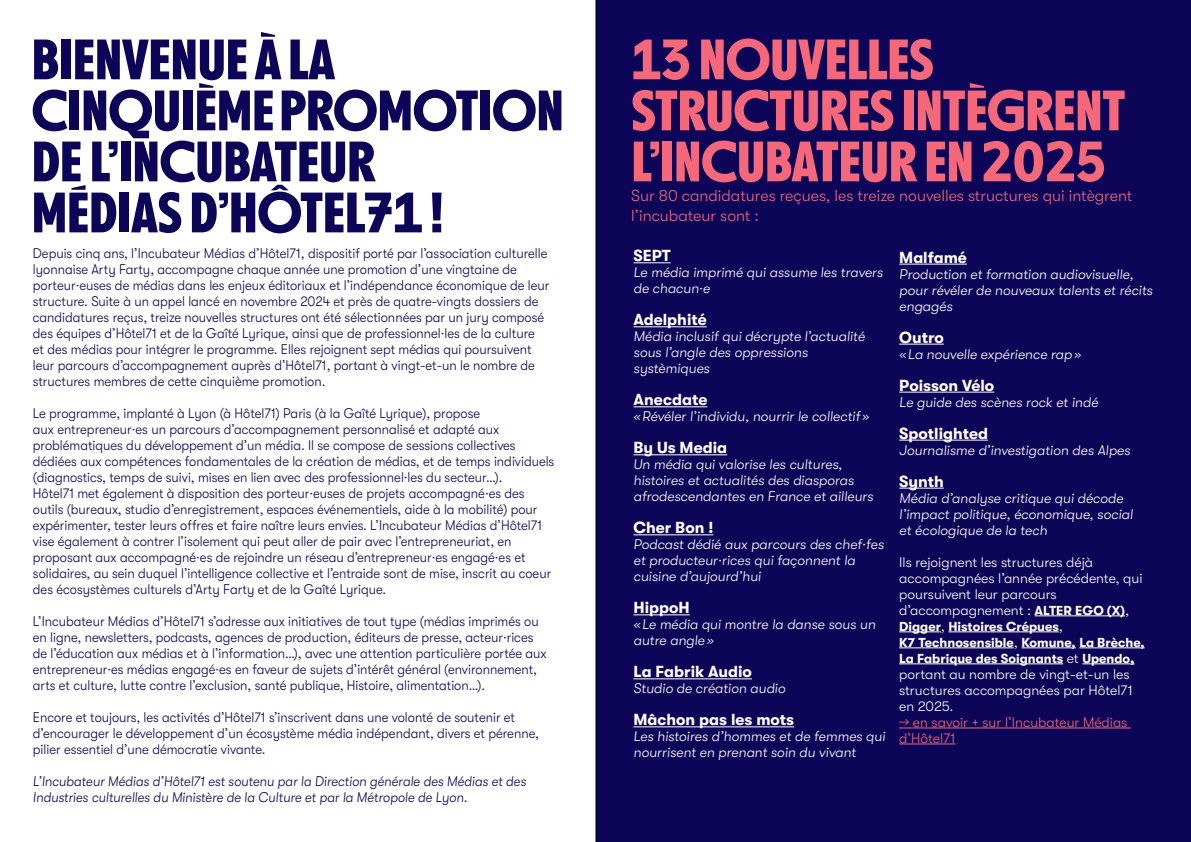
<style>
.page{position:relative;width:1191px;height:842px;background:#fff}
.page>*{position:absolute;margin:0;border:0;box-sizing:border-box;transform-origin:0 0}
.t1{font:700 56px/51px "NEXT Poster";letter-spacing:-.01em;color:#0d0557}
.t2{font:700 56px/51px "NEXT Poster";letter-spacing:-.01em;color:#f46879}
.t3{font:700 16px "GT Walsheim Pro";color:#fff}
.t4{font:300 16px/20px "GT Walsheim Pro";color:#ec677a}
.t5{font:300 14px/16px "GT Walsheim Pro";color:#0d0557;scale:.93 1}
.t6{font:italic 300 14px/16px "GT Walsheim Pro";color:#fff}
.t7{font:300 14px/16px "GT Walsheim Pro";color:#fff}
.t8{font:italic 300 14px/16px "GT Walsheim Pro";color:#0d0557;scale:.93 1}
.t9{font:300 14px/16px "GT Walsheim Pro";color:#ed677a}
.t10{font:700 13px/16px "GT Walsheim Pro";color:#fff}
.s1{font-weight:700;font-size:13px}
.s2{font-weight:300;font-size:14px}
.s3{font-size:14px}
</style>
<div class="page">
<div style="left:595px;top:0;width:596px;height:842px;background:#0d0557"></div>
<hr style="left:633px;top:262px;width:37px;height:1px;background:#fff">
<hr style="left:633px;top:326px;width:74px;height:1px;background:#fff">
<hr style="left:633px;top:406px;width:74px;height:1px;background:#fff">
<hr style="left:633px;top:454px;width:94px;height:1px;background:#fff">
<hr style="left:633px;top:534px;width:80px;height:1px;background:#fff">
<hr style="left:633px;top:614px;width:57px;height:1px;background:#fff">
<hr style="left:633px;top:678px;width:119px;height:1px;background:#fff">
<hr style="left:633px;top:726px;width:161px;height:1px;background:#fff">
<hr style="left:899px;top:264px;width:68px;height:1px;background:#fff">
<hr style="left:899px;top:344px;width:45px;height:1px;background:#fff">
<hr style="left:899px;top:392px;width:95px;height:1px;background:#fff">
<hr style="left:899px;top:440px;width:89px;height:1px;background:#fff">
<hr style="left:899px;top:488px;width:44px;height:1px;background:#fff">
<hr style="left:1034px;top:615px;width:91px;height:1px;background:#fff">
<hr style="left:899px;top:631px;width:42px;height:1px;background:#fff">
<hr style="left:948px;top:631px;width:110px;height:1px;background:#fff">
<hr style="left:899px;top:647px;width:114px;height:1px;background:#fff">
<hr style="left:1021px;top:647px;width:54px;height:1px;background:#fff">
<hr style="left:1079px;top:647px;width:65px;height:1px;background:#fff">
<hr style="left:899px;top:663px;width:164px;height:1px;background:#fff">
<hr style="left:1082px;top:663px;width:48px;height:1px;background:#fff">
<hr style="left:899px;top:728px;width:232px;height:1px;background:#ed677a">
<hr style="left:899px;top:744px;width:56px;height:1px;background:#ed677a">
<h1 class="t1" style="left:32px;top:35px;width:534px">BIENVENUE À LA<br>CINQUIÈME PROMOTION<br>DE L’INCUBATEUR<br>MÉDIAS D’HÔTEL71 !</h1>
<p class="t5" style="left:33px;top:245px;width:557px">Depuis cinq ans, l’Incubateur Médias d’Hôtel71, dispositif porté par l’association culturelle lyonnaise Arty Farty, accompagne chaque année une promotion d’une vingtaine de porteur·euses de médias dans les enjeux éditoriaux et l’indépendance économique de leur structure. Suite à un appel lancé en novembre 2024 et près de quatre-vingts dossiers de candidatures reçus, treize nouvelles structures ont été sélectionnées par un jury composé des équipes d’Hôtel71 et de la Gaîté Lyrique, ainsi que de professionnel·les de la culture et des médias pour intégrer le programme. Elles rejoignent sept médias qui poursuivent leur parcours d’accompagnement auprès d’Hôtel71, portant à vingt-et-un le nombre de structures membres de cette cinquième promotion.</p>
<p class="t5" style="left:33px;top:405px;width:562px">Le programme, implanté à Lyon (à Hôtel71) Paris (à la Gaîté Lyrique), propose<br>aux entrepreneur·es un parcours d’accompagnement personnalisé et adapté aux problématiques du développement d’un média. Il se compose de sessions collectives dédiées aux compétences fondamentales de la création de médias, et de temps individuels (diagnostics, temps de suivi, mises en lien avec des professionnel·les du secteur…).<br>Hôtel71 met également à disposition des porteur·euses de projets accompagné·es des outils (bureaux, studio d’enregistrement, espaces événementiels, aide à la mobilité) pour expérimenter, tester leurs offres et faire naître leurs envies. L’Incubateur Médias d’Hôtel71 vise également à contrer l’isolement qui peut aller de pair avec l’entrepreneuriat, en proposant aux accompagné·es de rejoindre un réseau d’entrepreneur·es engagé·es et solidaires, au sein duquel l’intelligence collective et l’entraide sont de mise, inscrit au coeur des écosystèmes culturels d’Arty Farty et de la Gaîté Lyrique.</p>
<p class="t5" style="left:33px;top:613px;width:554px">L’Incubateur Médias d’Hôtel71 s’adresse aux initiatives de tout type (médias imprimés ou en ligne, newsletters, podcasts, agences de production, éditeurs de presse, acteur·rices de l’éducation aux médias et à l’information…), avec une attention particulière portée aux entrepreneur·es médias engagé·es en faveur de sujets d’intérêt général (environnement, arts et culture, lutte contre l’exclusion, santé publique, Histoire, alimentation…).</p>
<p class="t5" style="left:33px;top:709px;width:545px">Encore et toujours, les activités d’Hôtel71 s’inscrivent dans une volonté de soutenir et d’encourager le développement d’un écosystème média indépendant, divers et pérenne, pilier essentiel d’une démocratie vivante.</p>
<p class="t8" style="left:33px;top:773px;width:532px">L’Incubateur Médias d’Hôtel71 est soutenu par la Direction générale des Médias et des<br>Industries culturelles du Ministère de la Culture et par la Métropole de Lyon.</p>
<h1 class="t2" style="left:631px;top:35px;width:496px">13 NOUVELLES<br>STRUCTURES INTÈGRENT<br>L’INCUBATEUR EN 2025</h1>
<p class="t4" style="left:631px;top:186px;width:502px">Sur 80 candidatures reçues, les treize nouvelles structures qui intègrent l’incubateur sont :</p>
<p class="t3" style="left:899px;top:248px;width:69px">Malfamé</p>
<p class="t6" style="left:899px;top:266px;width:255px">Production et formation audiovisuelle, pour révéler de nouveaux talents et récits engagés</p>
<p class="t3" style="left:899px;top:328px;width:46px">Outro</p>
<p class="t6" style="left:899px;top:346px;width:183px">« La nouvelle expérience rap »</p>
<p class="t3" style="left:899px;top:376px;width:96px">Poisson Vélo</p>
<p class="t6" style="left:899px;top:394px;width:200px">Le guide des scènes rock et indé</p>
<p class="t3" style="left:899px;top:424px;width:90px">Spotlighted</p>
<p class="t6" style="left:899px;top:442px;width:233px">Journalisme d’investigation des Alpes</p>
<p class="t3" style="left:899px;top:472px;width:46px">Synth</p>
<p class="t6" style="left:899px;top:490px;width:235px">Média d’analyse critique qui décode l’impact politique, économique, social et écologique de la tech</p>
<p class="t7" style="left:899px;top:554px;width:245px">Ils rejoignent les structures déjà accompagnées l’année précédente, qui poursuivent leur parcours d’accompagnement : <span class="s1">ALTER EGO (X)</span>,</p>
<p class="t10" style="left:899px;top:618px;width:247px">Digger<span class="s2">,</span> Histoires Crépues<span class="s2">,<br></span>K7 Technosensible<span class="s2">,</span> Komune, La Brèche,<br>La Fabrique des Soignants <span class="s2">et</span> Upendo<span class="s3">,</span></p>
<p class="t7" style="left:899px;top:666px;width:235px">portant au nombre de vingt-et-un les structures accompagnées par Hôtel71 en 2025.</p>
<p class="t9" style="left:899px;top:714px;width:230px">→ en savoir + sur l’Incubateur Médias d’Hôtel71</p>
<p class="t3" style="left:633px;top:247px;width:39px">SEPT</p>
<p class="t6" style="left:633px;top:264px;width:251px">Le média imprimé qui assume les travers de chacun·e</p>
<p class="t3" style="left:633px;top:311px;width:75px">Adelphité</p>
<p class="t6" style="left:633px;top:328px;width:233px">Média inclusif qui décrypte l’actualité sous l’angle des oppressions systèmiques</p>
<p class="t3" style="left:633px;top:391px;width:75px">Anecdate</p>
<p class="t6" style="left:633px;top:408px;width:237px">« Révéler l’individu, nourrir le collectif »</p>
<p class="t3" style="left:633px;top:439px;width:95px">By Us Media</p>
<p class="t6" style="left:633px;top:456px;width:241px">Un média qui valorise les cultures, histoires et actualités des diasporas afrodescendantes en France et ailleurs</p>
<p class="t3" style="left:633px;top:519px;width:81px">Cher Bon !</p>
<p class="t6" style="left:633px;top:536px;width:252px">Podcast dédié aux parcours des chef·fes et producteur·rices qui façonnent la cuisine d’aujourd’hui</p>
<p class="t3" style="left:633px;top:599px;width:58px">HippoH</p>
<p class="t6" style="left:633px;top:616px;width:244px">« Le média qui montre la danse sous un autre angle »</p>
<p class="t3" style="left:633px;top:663px;width:120px">La Fabrik Audio</p>
<p class="t6" style="left:633px;top:680px;width:153px">Studio de création audio</p>
<p class="t3" style="left:633px;top:711px;width:162px">Mâchon pas les mots</p>
<p class="t6" style="left:633px;top:728px;width:253px">Les histoires d’hommes et de femmes qui nourrisent en prenant soin du vivant</p>
</div>
